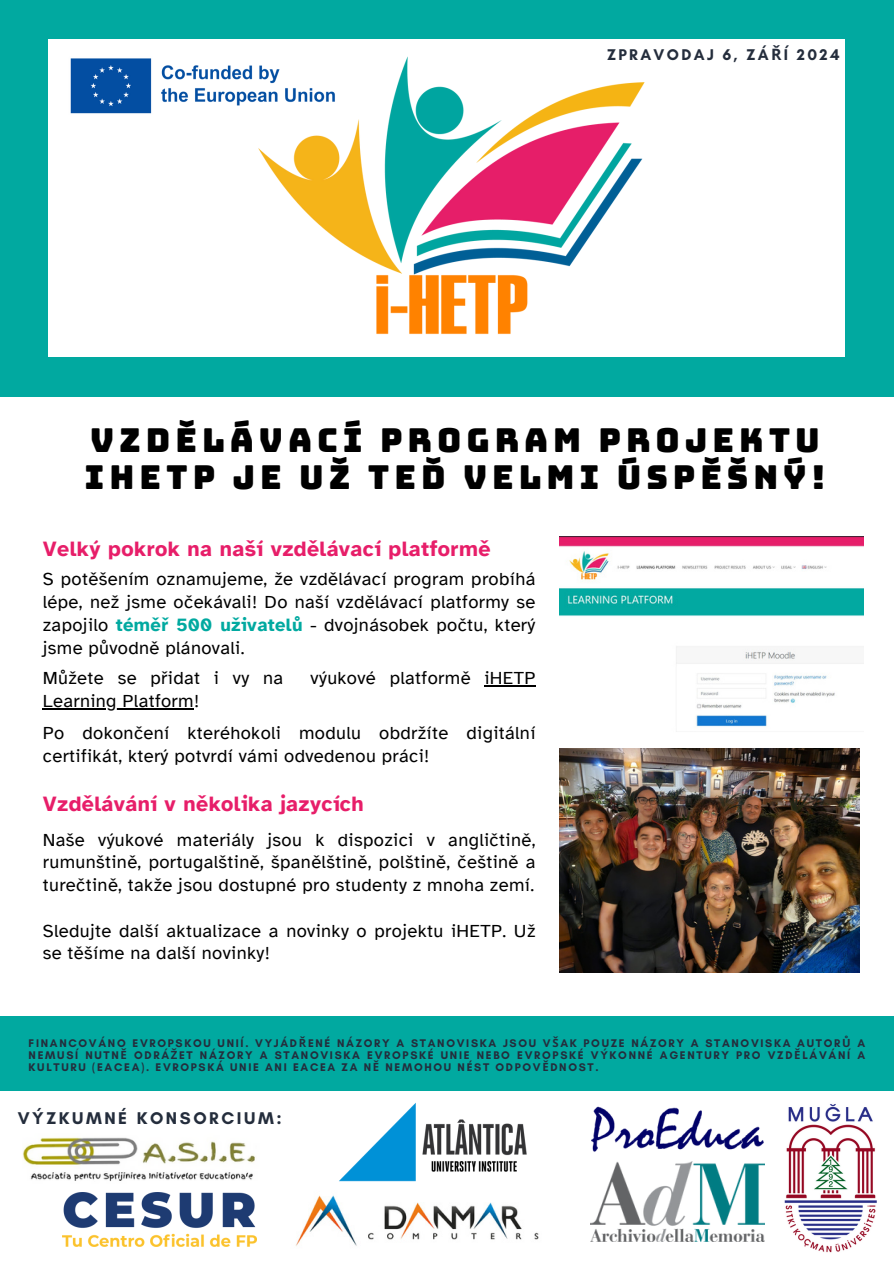
<style>
.page{position:relative;width:894px;height:1264px;background:#fff}
.page>*{position:absolute;margin:0;border:0;box-sizing:border-box;transform-origin:0 0}
.t1{font:33px/37.2px "Bungee";letter-spacing:.15em;color:#000}
.t2{font:700 21.3px "Atkinson Hyperlegible";letter-spacing:.02em;color:#e71e69}
.t3{font:18.3px/22.8px "Atkinson Hyperlegible";letter-spacing:.02em;color:#000}
.t4{font:700 17.25px "Glacial Indifference";letter-spacing:.15em;color:#242d3c}
.t5{font:700 15.75px "Glacial Indifference";letter-spacing:.15em;color:#242d3c}
.t6{font:700 11.25px/12.3px "Glacial Indifference";letter-spacing:.15em;color:#242d3c;text-align:justify}
.s1{font-family:"Noto Sans"}
.s2{font-weight:700;color:#01a9a0}
</style>
<div class="page">
<div style="left:0;top:1016px;width:893px;height:78px;background:#01a9a0"></div>
<div style="left:0;top:1091px;width:893px;height:172px;background:#fff"></div>
<img style="left:784px;top:1104px;width:93px;height:149px">
<img style="left:339px;top:1102px;width:188px;height:80px">
<img style="left:590px;top:1162px;width:174px;height:79px">
<img style="left:23px;top:1137px;width:232px;height:44px">
<img style="left:62px;top:1192px;width:195px;height:54px">
<img style="left:591px;top:1106px;width:173px;height:56px">
<img style="left:295px;top:1195px;width:244px;height:51px">
<div style="left:0;top:0;width:893px;height:396px;background:#01a9a0"></div>
<div style="left:48px;top:39px;width:796px;height:317px;background:#fff"></div>
<img style="left:256px;top:56px;width:398px;height:341px">
<img style="left:70px;top:56px;width:279px;height:60px">
<img style="left:559px;top:536px;width:304px;height:196px">
<img style="left:559px;top:748px;width:300px;height:224px">
<hr style="left:484px;top:685px;width:51px;height:2px;background:#000">
<hr style="left:43px;top:708px;width:151px;height:1px;background:#000">
<p class="t5" style="left:607px;top:45px;width:234px">ZPRAVODAJ 6, ZÁ<span class="s1">Ř</span>Í 2024</p>
<p class="t1" style="left:85px;top:421px;width:742px">VZDĚLÁVACÍ PROGRAM PROJEKTU<br>IHETP JE UŽ TEĎ VELMI ÚSPĚŠNÝ!</p>
<p class="t2" style="left:43px;top:535px;width:449px">Velký pokrok na naší vzdělávací platformě</p>
<h3 class="t3" style="left:43px;top:568px;width:494px;text-align:justify">S potěšením oznamujeme, že vzdělávací program probíhá lépe, než jsme očekávali! Do naší vzdělávací platformy se zapojilo <span class="s2">téměř 500 uživatelů</span> - dvojnásobek počtu, který jsme původně plánovali.</h3>
<p class="t3" style="left:43px;top:666px;width:242px">Můžete se přidat i vy na</p>
<p class="t3" style="left:310px;top:666px;width:226px">výukové platformě iHETP</p>
<p class="t3" style="left:43px;top:684px;width:494px;line-height:32.5px">Learning Platform!<br>Po dokončení kteréhokoli modulu obdržíte digitální</p>
<p class="t3" style="left:43px;top:744px;width:388px">certifikát, který potvrdí vámi odvedenou práci!</p>
<p class="t2" style="left:43px;top:790px;width:322px">Vzdělávání v několika jazycích</p>
<p class="t3" style="left:43px;top:828px;width:494px">Naše výukové materiály jsou k dispozici v angličtině,</p>
<p class="t3" style="left:43px;top:850px;width:494px">rumunštině, portugalštině, španělštině, polštině, češtině a turečtině, takže jsou dostupné pro studenty z mnoha zemí.</p>
<p class="t3" style="left:43px;top:919px;width:494px">Sledujte další aktualizace a novinky o projektu iHETP. Už</p>
<p class="t3" style="left:43px;top:941px;width:228px">se těšíme na další novinky!</p>
<p class="t6" style="left:29px;top:1036px;width:837px">FINANCOVÁNO EVROPSKOU UNIÍ. VYJÁD<span class="s1">Ř</span>ENÉ NÁZORY A STANOVISKA JSOU V<span class="s1">Š</span>AK POUZE NÁZORY A STANOVISKA AUTOR<span class="s1">Ů</span> A NEMUSÍ NUTN<span class="s1">Ě</span> ODRÁ<span class="s1">Ž</span>ET NÁZORY A STANOVISKA EVROPSKÉ UNIE NEBO EVROPSKÉ VÝKONNÉ AGENTURY PRO VZD<span class="s1">Ě</span>LÁVÁNÍ A KULTURU (EACEA). EVROPSKÁ UNIE ANI EACEA ZA N<span class="s1">Ě</span> NEMOHOU NÉST ODPOV<span class="s1">Ě</span>DNOST.</p>
<p class="t4" style="left:18px;top:1107px;width:265px">VÝZKUMNÉ KONSORCIUM:</p>
</div>
